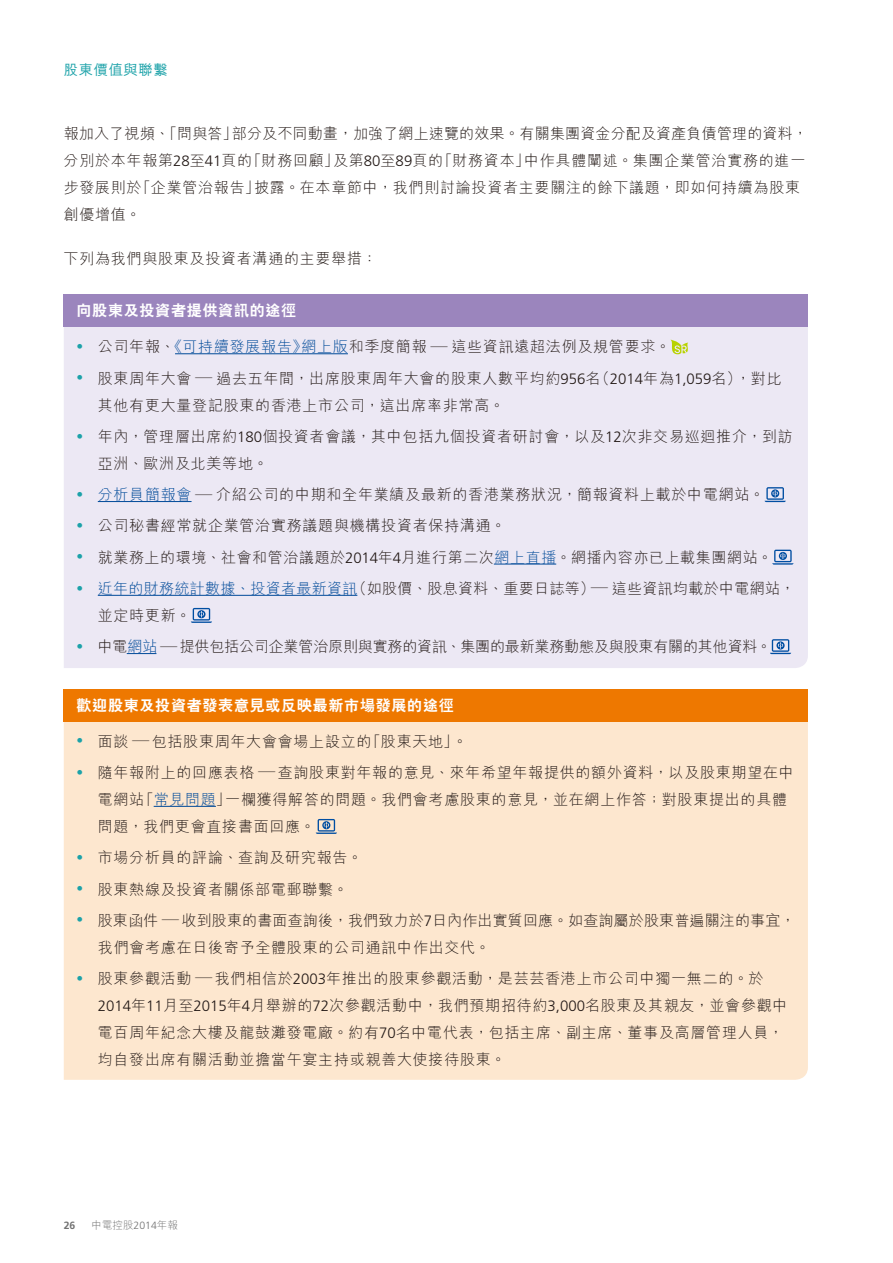
<style>
.page{position:relative;width:893px;height:1263px;background:#fff}
.page>*{position:absolute;margin:0;border:0;box-sizing:border-box;transform-origin:0 0}
.t1{font:300 15px/27px "M Hei HK";letter-spacing:.05em;color:#231916}
.t2{font:300 15px/27px "M Hei HK";letter-spacing:.01em;color:#231916}
.t3{font:300 15px/27px "M Hei HK";letter-spacing:.02em;color:#231916}
.t4{font:300 15px "M Hei HK";letter-spacing:-.01em;color:#231916}
.t5{font:800 15px "C Hei 2 HK";letter-spacing:.05em;color:#fff}
.t6{font:500 14.25px "M Hei HK";letter-spacing:.05em;color:#1ca2a9}
.t7{font:300 10.5px "M Hei HK";color:#727272}
.t8{font:700 10.5px "Frutiger LT Std";color:#727272}
.s1{font-family:"Frutiger LT Std"}
.s2{font-family:"Frutiger LT Std";font-size:13.5px;color:#1ca2a9}
.s3{color:#004a99}
.s4{font-size:13.5px}
</style>
<div class="page">
<div style="left:64px;top:327px;width:744px;height:341px;background:#ece8f4"></div>
<div style="left:64px;top:295px;width:744px;height:32px;background:#9b85bd"></div>
<hr style="left:175px;top:353px;width:173px;height:1px;background:#004a99">
<hr style="left:98px;top:501px;width:94px;height:1px;background:#004a99">
<hr style="left:494px;top:564px;width:62px;height:1px;background:#004a99">
<hr style="left:98px;top:595px;width:259px;height:1px;background:#004a99">
<svg style="left:127px;top:653px;width:29px;height:1px"></svg>
<svg style="left:670px;top:340px;width:18px;height:14px"></svg>
<svg style="left:765px;top:487px;width:21px;height:15px"></svg>
<svg style="left:772px;top:550px;width:21px;height:15px"></svg>
<svg style="left:191px;top:608px;width:21px;height:15px"></svg>
<svg style="left:770px;top:639px;width:21px;height:15px"></svg>
<div style="left:64px;top:721px;width:744px;height:359px;background:#fde7cf"></div>
<div style="left:64px;top:689px;width:744px;height:32px;background:#ee7800"></div>
<hr style="left:154px;top:806px;width:62px;height:1px;background:#004a99">
<svg style="left:316px;top:819px;width:21px;height:15px"></svg>
<p class="t6" style="left:64px;top:60px;width:106px">股東價值與聯繫</p>
<p class="t1" style="left:64px;top:119px;width:746px">報加入了視頻、「問與答」部分及不同動畫，加強了網上速覽的效果。有關集團資金分配及資產負債管理的資料，分別於本年報第<span class="s1">28</span>至<span class="s1">41</span>頁的「財務回顧」及第<span class="s1">80</span>至<span class="s1">89</span>頁的「財務資本」中作具體闡述。集團企業管治實務的進一步發展則於「企業管治報告」披露。在本章節中，我們則討論投資者主要關注的餘下議題，即如何持續為股東創優增值。</p>
<p class="t1" style="left:64px;top:244px;width:315px">下列為我們與股東及投資者溝通的主要舉措：</p>
<p class="t5" style="left:77px;top:301px;width:221px">向股東及投資者提供資訊的途徑</p>
<p class="t1" style="left:77px;top:333px;width:595px"><span class="s2">•</span> 公司年報、<span class="s3">《可持續發展報告》網上版</span>和季度簡報<span class="s4">－</span>這些資訊遠超法例及規管要求。</p>
<p class="t1" style="left:98px;top:364px;width:685px;text-indent:-21px"><span class="s2">•</span> 股東周年大會<span class="s4">－</span>過去五年間，出席股東周年大會的股東人數平均約<span class="s1">956</span>名（<span class="s1">2014</span>年為<span class="s1">1,059</span>名），對比其他有更大量登記股東的香港上市公司，這出席率非常高。</p>
<p class="t1" style="left:98px;top:422px;width:696px;text-indent:-21px"><span class="s2">•</span> 年內，管理層出席約<span class="s1">180</span>個投資者會議，其中包括九個投資者研討會，以及<span class="s1">12</span>次非交易巡迴推介，到訪亞洲、歐洲及北美等地。</p>
<p class="t1" style="left:77px;top:481px;width:689px"><span class="s2">•</span> <span class="s3">分析員簡報會</span><span class="s4">－</span>介紹公司的中期和全年業績及最新的香港業務狀況，簡報資料上載於中電網站。</p>
<p class="t1" style="left:77px;top:512px;width:431px"><span class="s2">•</span> 公司秘書經常就企業管治實務議題與機構投資者保持溝通。</p>
<p class="t1" style="left:77px;top:543px;width:697px"><span class="s2">•</span> 就業務上的環境、社會和管治議題於<span class="s1">2014</span>年<span class="s1">4</span>月進行第二次<span class="s3">網上直播</span>。網播內容亦已上載集團網站。</p>
<p class="t3" style="left:98px;top:574px;width:699px;text-indent:-21px"><span class="s2">•</span> <span class="s3">近年的財務統計數據、投資者最新資訊</span>（如股價、股息資料、重要日誌等）<span class="s4">－</span>這些資訊均載於中電網站，並定時更新。</p>
<p class="t4" style="left:77px;top:636px;width:697px"><span class="s2">•</span> 中電<span class="s3">網站</span><span class="s4">－</span>提供包括公司企業管治原則與實務的資訊、集團的最新業務動態及與股東有關的其他資料。</p>
<p class="t5" style="left:77px;top:695px;width:379px">歡迎股東及投資者發表意見或反映最新市場發展的途徑</p>
<p class="t1" style="left:77px;top:727px;width:392px"><span class="s2">•</span> 面談<span class="s4">－</span>包括股東周年大會會場上設立的「股東天地」。</p>
<p class="t1" style="left:98px;top:758px;width:697px;text-indent:-21px"><span class="s2">•</span> 隨年報附上的回應表格<span class="s4">－</span>查詢股東對年報的意見、來年希望年報提供的額外資料，以及股東期望在中電網站「<span class="s3">常見問題</span>」一欄獲得解答的問題。我們會考慮股東的意見，並在網上作答；對股東提出的具體問題，我們更會直接書面回應。</p>
<p class="t1" style="left:77px;top:844px;width:288px"><span class="s2">•</span> 市場分析員的評論、查詢及研究報告。</p>
<p class="t1" style="left:77px;top:875px;width:273px"><span class="s2">•</span> 股東熱線及投資者關係部電郵聯繫。</p>
<p class="t2" style="left:98px;top:906px;width:699px;text-indent:-21px"><span class="s2">•</span> 股東函件<span class="s4">－</span>收到股東的書面查詢後，我們致力於<span class="s1">7</span>日內作出實質回應。如查詢屬於股東普遍關注的事宜，我們會考慮在日後寄予全體股東的公司通訊中作出交代。</p>
<p class="t1" style="left:98px;top:964px;width:691px;text-indent:-21px"><span class="s2">•</span> 股東參觀活動<span class="s4">－</span>我們相信於<span class="s1">2003</span>年推出的股東參觀活動，是芸芸香港上市公司中獨一無二的。於<span class="s1">2014</span>年<span class="s1">11</span>月至<span class="s1">2015</span>年<span class="s1">4</span>月舉辦的<span class="s1">72</span>次參觀活動中，我們預期招待約<span class="s1">3,000</span>名股東及其親友，並會參觀中電百周年紀念大樓及龍鼓灘發電廠。約有<span class="s1">70</span>名中電代表，包括主席、副主席、董事及高層管理人員，均自發出席有關活動並擔當午宴主持或親善大使接待股東。</p>
<p class="t8" style="left:64px;top:1219px;width:13px">26</p>
<p class="t7" style="left:92px;top:1217px;width:88px">中電控股<span class="s1">2014</span>年報</p>
</div>
